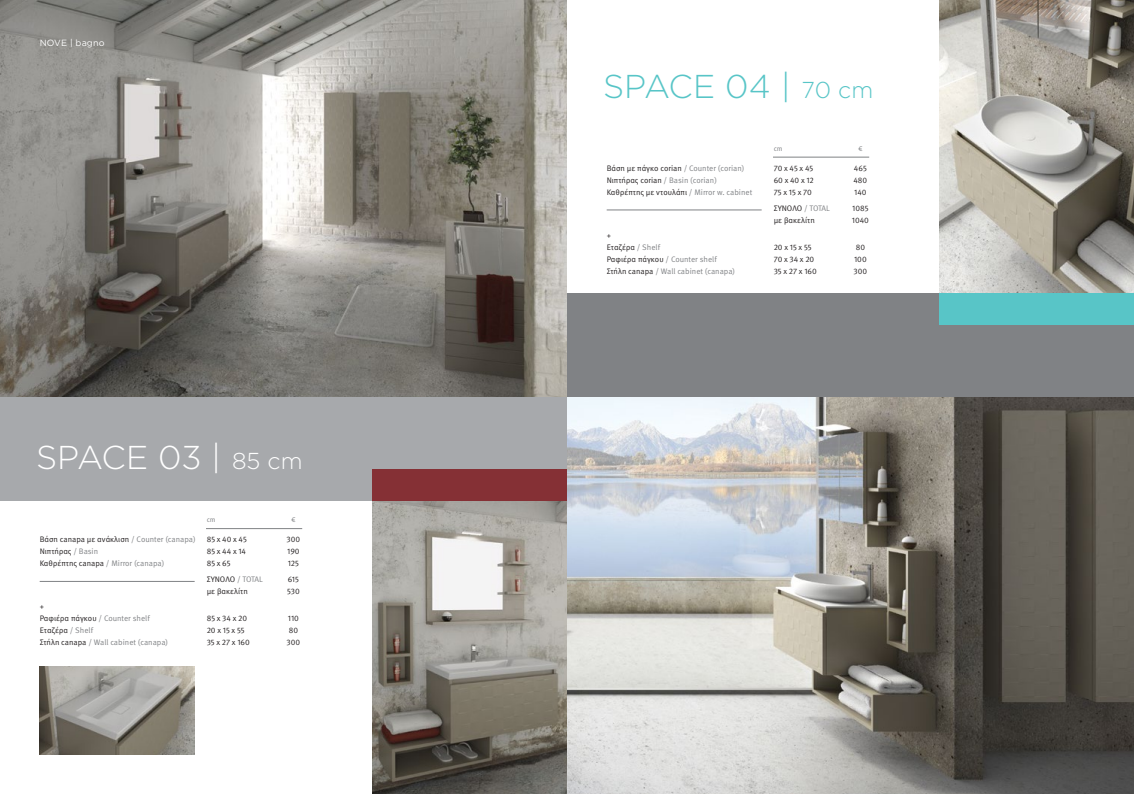
<style>
.page{position:relative;width:1134px;height:794px;background:#fff}
.page>*{position:absolute;margin:0;border:0;box-sizing:border-box;transform-origin:0 0}
.t1{font:300 33px "Gotham Greek";letter-spacing:-.01em;color:#fff}
.t2{font:300 33px "Gotham Greek";color:#58c5c7}
.t3{font:9px "Gotham Greek";letter-spacing:.01em;color:#fff}
.t4{font:8px/12px "Meta Pro";color:#231f20}
.t5{font:8px "Meta Pro";color:#808285}
.t6{font:7px "Meta Pro";color:#808285}
.s1{font-size:23px}
.s2{color:#808285}
.s3{color:#231f20}
</style>
<div class="page">
<img style="left:567px;top:397px;width:567px;height:397px">
<img style="left:0;top:0;width:567px;height:397px">
<img style="left:372px;top:501px;width:195px;height:293px">
<img style="left:939px;top:0;width:195px;height:293px">
<div style="left:567px;top:293px;width:567px;height:104px;background:#808285"></div>
<div style="left:0;top:397px;width:567px;height:104px;background:#a7a9ac"></div>
<div style="left:939px;top:293px;width:195px;height:32px;background:#58c5c7"></div>
<hr style="left:607px;top:210px;width:155px;height:1px;background:#808285">
<hr style="left:40px;top:581px;width:155px;height:1px;background:#808285">
<hr style="left:773px;top:157px;width:96px;height:1px;background:#808285">
<hr style="left:206px;top:528px;width:96px;height:1px;background:#808285">
<div style="left:372px;top:469px;width:195px;height:32px;background:#853035"></div>
<img style="left:40px;top:666px;width:155px;height:88px">
<p class="t3" style="left:40px;top:38px;width:66px">NOVE | bagno</p>
<h1 class="t1" style="left:36px;top:440px;width:268px">SPACE 03 | <span class="s1">85 cm</span></h1>
<p class="t6" style="left:207px;top:515px;width:10px">cm</p>
<p class="t6" style="left:291px;top:515px;width:6px">€</p>
<p class="t4" style="left:40px;top:533px;width:158px">Βάση canapa με ανάκλιση <span class="s2">/ Counter (canapa)</span></p>
<p class="t4" style="left:207px;top:533px;width:42px">85 x 40 x 45</p>
<p class="t4" style="left:287px;top:533px;width:15px">300</p>
<p class="t4" style="left:40px;top:545px;width:60px">Νιπτήρας <span class="s2">/ Basin</span></p>
<p class="t4" style="left:207px;top:545px;width:41px">85 x 44 x 14</p>
<p class="t4" style="left:287px;top:545px;width:14px">190</p>
<p class="t4" style="left:40px;top:557px;width:126px">Καθρέπτης canapa <span class="s2">/ Mirror (canapa)</span></p>
<p class="t4" style="left:207px;top:557px;width:26px">85 x 65</p>
<p class="t4" style="left:288px;top:557px;width:13px">125</p>
<p class="t4" style="left:207px;top:573px;width:58px">ΣΥΝΟΛΟ <span class="s2">/ TOTAL</span></p>
<p class="t4" style="left:288px;top:573px;width:13px">615</p>
<p class="t4" style="left:207px;top:585px;width:43px">με βακελίτη</p>
<p class="t4" style="left:287px;top:585px;width:14px">530</p>
<p class="t4" style="left:40px;top:600px;width:112px">+<br>Ραφιέρα πάγκου <span class="s2">/ Counter shelf</span></p>
<p class="t4" style="left:207px;top:612px;width:42px">85 x 34 x 20</p>
<p class="t4" style="left:288px;top:612px;width:13px">110</p>
<p class="t4" style="left:40px;top:624px;width:55px">Εταζέρα <span class="s2">/ Shelf</span></p>
<p class="t4" style="left:207px;top:624px;width:40px">20 x 15 x 55</p>
<p class="t4" style="left:289px;top:624px;width:11px">80</p>
<p class="t5" style="left:40px;top:637px;width:130px"><span class="s3">Στήλη canapa</span> / Wall cabinet (canapa)</p>
<p class="t4" style="left:207px;top:636px;width:45px">35 x 27 x 160</p>
<p class="t4" style="left:287px;top:636px;width:15px">300</p>
<h1 class="t2" style="left:603px;top:68px;width:272px">SPACE 04 | <span class="s1">70 cm</span></h1>
<p class="t6" style="left:774px;top:144px;width:10px">cm</p>
<p class="t6" style="left:858px;top:144px;width:6px">€</p>
<p class="t4" style="left:607px;top:162px;width:139px">Βάση με πάγκο corian <span class="s2">/ Counter (corian)</span></p>
<p class="t4" style="left:774px;top:162px;width:41px">70 x 45 x 45</p>
<p class="t4" style="left:854px;top:162px;width:15px">465</p>
<p class="t4" style="left:607px;top:174px;width:112px">Νιπτήρας corian <span class="s2">/ Basin (corian)</span></p>
<p class="t4" style="left:774px;top:174px;width:42px">60 x 40 x 12</p>
<p class="t4" style="left:853px;top:174px;width:15px">480</p>
<p class="t4" style="left:607px;top:186px;width:147px">Καθρέπτης με ντουλάπι <span class="s2">/ Mirror w. cabinet</span></p>
<p class="t4" style="left:774px;top:186px;width:40px">75 x 15 x 70</p>
<p class="t4" style="left:854px;top:186px;width:14px">140</p>
<p class="t4" style="left:774px;top:202px;width:58px">ΣΥΝΟΛΟ <span class="s2">/ TOTAL</span></p>
<p class="t4" style="left:852px;top:202px;width:18px">1085</p>
<p class="t4" style="left:774px;top:214px;width:43px">με βακελίτη</p>
<p class="t4" style="left:852px;top:214px;width:19px">1040</p>
<p class="t4" style="left:607px;top:229px;width:55px">+<br>Εταζέρα <span class="s2">/ Shelf</span></p>
<p class="t4" style="left:774px;top:241px;width:40px">20 x 15 x 55</p>
<p class="t4" style="left:856px;top:241px;width:11px">80</p>
<p class="t4" style="left:607px;top:253px;width:112px">Ραφιέρα πάγκου <span class="s2">/ Counter shelf</span></p>
<p class="t4" style="left:774px;top:253px;width:42px">70 x 34 x 20</p>
<p class="t4" style="left:854px;top:253px;width:14px">100</p>
<p class="t5" style="left:607px;top:266px;width:130px"><span class="s3">Στήλη canapa</span> / Wall cabinet (canapa)</p>
<p class="t4" style="left:774px;top:265px;width:45px">35 x 27 x 160</p>
<p class="t4" style="left:854px;top:265px;width:15px">300</p>
</div>
